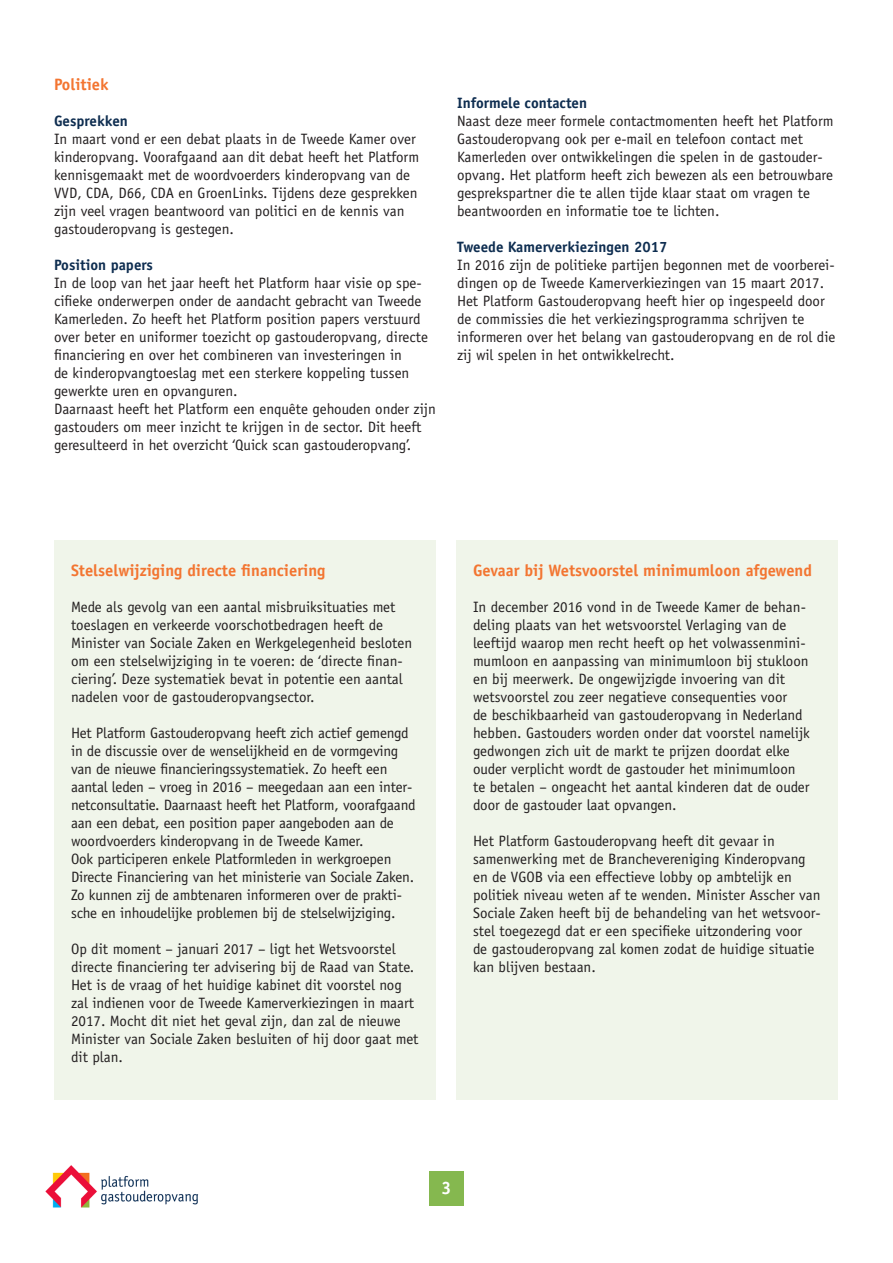
<style>
.page{position:relative;width:893px;height:1263px;background:#fff}
.page>*{position:absolute;margin:0;border:0;box-sizing:border-box;transform-origin:0 0}
.t1{font:700 18px "Officina Sans";color:#fff}
.t2{font:700 16.5px "Officina Sans";color:#f37531}
.Platte_tekst{font:15px/18px "Officina Sans";color:#231f20}
.t3{font:700 15px "Officina Sans";color:#0e2d50}
</style>
<div class="page">
<div style="left:429px;top:1171px;width:35px;height:34px;background:#85b84f"></div>
<img style="left:45px;top:1165px;width:154px;height:43px">
<div style="left:54px;top:540px;width:382px;height:560px;background:#f0f5ea"></div>
<div style="left:456px;top:540px;width:382px;height:560px;background:#f0f5ea"></div>
<h2 class="t2" style="left:54px;top:74px;width:56px">Politiek</h2>
<h3 class="t3" style="left:54px;top:112px;width:75px">Gesprekken</h3>
<p class="Platte_tekst" style="left:54px;top:130px;width:367px">In maart vond er een debat plaats in de Tweede Kamer over kinderopvang. Voorafgaand aan dit debat heeft het Platform kennisgemaakt met de woordvoerders kinderopvang van de VVD, CDA, D66, CDA en GroenLinks. Tijdens deze gesprekken zijn veel vragen beantwoord van politici en de kennis van gastouderopvang is gestegen.</p>
<h3 class="t3" style="left:54px;top:256px;width:100px">Position papers</h3>
<p class="Platte_tekst" style="left:54px;top:274px;width:375px">In de loop van het jaar heeft het Platform haar visie op spe&shy;cifieke onderwerpen onder de aandacht gebracht van Tweede Kamerleden. Zo heeft het Platform position papers verstuurd over beter en uniformer toezicht op gastouderopvang, directe financiering en over het combineren van investeringen in<br>de kinderopvangtoeslag met een sterkere koppeling tussen gewerkte uren en opvanguren.</p>
<p class="Platte_tekst" style="left:54px;top:400px;width:383px">Daarnaast heeft het Platform een enquête gehouden onder zijn gastouders om meer inzicht te krijgen in de sector. Dit heeft geresulteerd in het overzicht ‘Quick scan gastouderopvang’.</p>
<h3 class="t3" style="left:457px;top:94px;width:131px">Informele contacten</h3>
<p class="Platte_tekst" style="left:457px;top:112px;width:378px">Naast deze meer formele contactmomenten heeft het Platform Gastouderopvang ook per e-mail en telefoon contact met Kamerleden over ontwikkelingen die spelen in de gastouder&shy;opvang. Het platform heeft zich bewezen als een betrouwbare gesprekspartner die te allen tijde klaar staat om vragen te beantwoorden en informatie toe te lichten.</p>
<h3 class="t3" style="left:457px;top:238px;width:212px">Tweede Kamerverkiezingen 2017</h3>
<p class="Platte_tekst" style="left:457px;top:256px;width:380px">In 2016 zijn de politieke partijen begonnen met de voorberei&shy;dingen op de Tweede Kamerverkiezingen van 15 maart 2017.<br>Het Platform Gastouderopvang heeft hier op ingespeeld door de commissies die het verkiezingsprogramma schrijven te informeren over het belang van gastouderopvang en de rol die zij wil spelen in het ontwikkelrecht.</p>
<h2 class="t2" style="left:71px;top:560px;width:256px">Stelselwijziging directe financiering</h2>
<p class="Platte_tekst" style="left:71px;top:598px;width:343px">Mede als gevolg van een aantal misbruiksituaties met toeslagen en verkeerde voorschotbedragen heeft de Minister van Sociale Zaken en Werkgelegenheid besloten om een stelselwijziging in te voeren: de ‘directe finan&shy;ciering’. Deze systematiek bevat in potentie een aantal nadelen voor de gastouderopvangsector.</p>
<p class="Platte_tekst" style="left:71px;top:724px;width:346px">Het Platform Gastouderopvang heeft zich actief gemengd in de discussie over de wenselijkheid en de vormgeving van de nieuwe financieringssystematiek. Zo heeft een aantal leden – vroeg in 2016 – meegedaan aan een inter&shy;netconsultatie. Daarnaast heeft het Platform, voorafgaand aan een debat, een position paper aangeboden aan de woordvoerders kinderopvang in de Tweede Kamer.</p>
<p class="Platte_tekst" style="left:71px;top:850px;width:345px">Ook participeren enkele Platformleden in werkgroepen Directe Financiering van het ministerie van Sociale Zaken.<br>Zo kunnen zij de ambtenaren informeren over de prakti&shy;sche en inhoudelijke problemen bij de stelselwijziging.</p>
<p class="Platte_tekst" style="left:71px;top:940px;width:349px">Op dit moment – januari 2017 – ligt het Wetsvoorstel directe financiering ter advisering bij de Raad van State.<br>Het is de vraag of het huidige kabinet dit voorstel nog zal indienen voor de Tweede Kamerverkiezingen in maart 2017. Mocht dit niet het geval zijn, dan zal de nieuwe Minister van Sociale Zaken besluiten of hij door gaat met dit plan.</p>
<h2 class="t2" style="left:473px;top:560px;width:340px">Gevaar bij Wetsvoorstel minimumloon afgewend</h2>
<p class="Platte_tekst" style="left:473px;top:598px;width:338px">In december 2016 vond in de Tweede Kamer de behan&shy;deling plaats van het wetsvoorstel Verlaging van de leeftijd waarop men recht heeft op het volwassenmini&shy;mumloon en aanpassing van minimumloon bij stukloon en bij meerwerk. De ongewijzigde invoering van dit wetsvoorstel zou zeer negatieve consequenties voor<br>de beschikbaarheid van gastouderopvang in Nederland hebben. Gastouders worden onder dat voorstel namelijk gedwongen zich uit de markt te prijzen doordat elke ouder verplicht wordt de gastouder het minimumloon te betalen – ongeacht het aantal kinderen dat de ouder door de gastouder laat opvangen.</p>
<p class="Platte_tekst" style="left:473px;top:832px;width:349px">Het Platform Gastouderopvang heeft dit gevaar in samenwerking met de Branchevereniging Kinderopvang en de VGOB via een effectieve lobby op ambtelijk en politiek niveau weten af te wenden. Minister Asscher van Sociale Zaken heeft bij de behandeling van het wetsvoor&shy;stel toegezegd dat er een specifieke uitzondering voor<br>de gastouderopvang zal komen zodat de huidige situatie kan blijven bestaan.</p>
<p class="t1" style="left:441px;top:1177px;width:12px">3</p>
</div>
